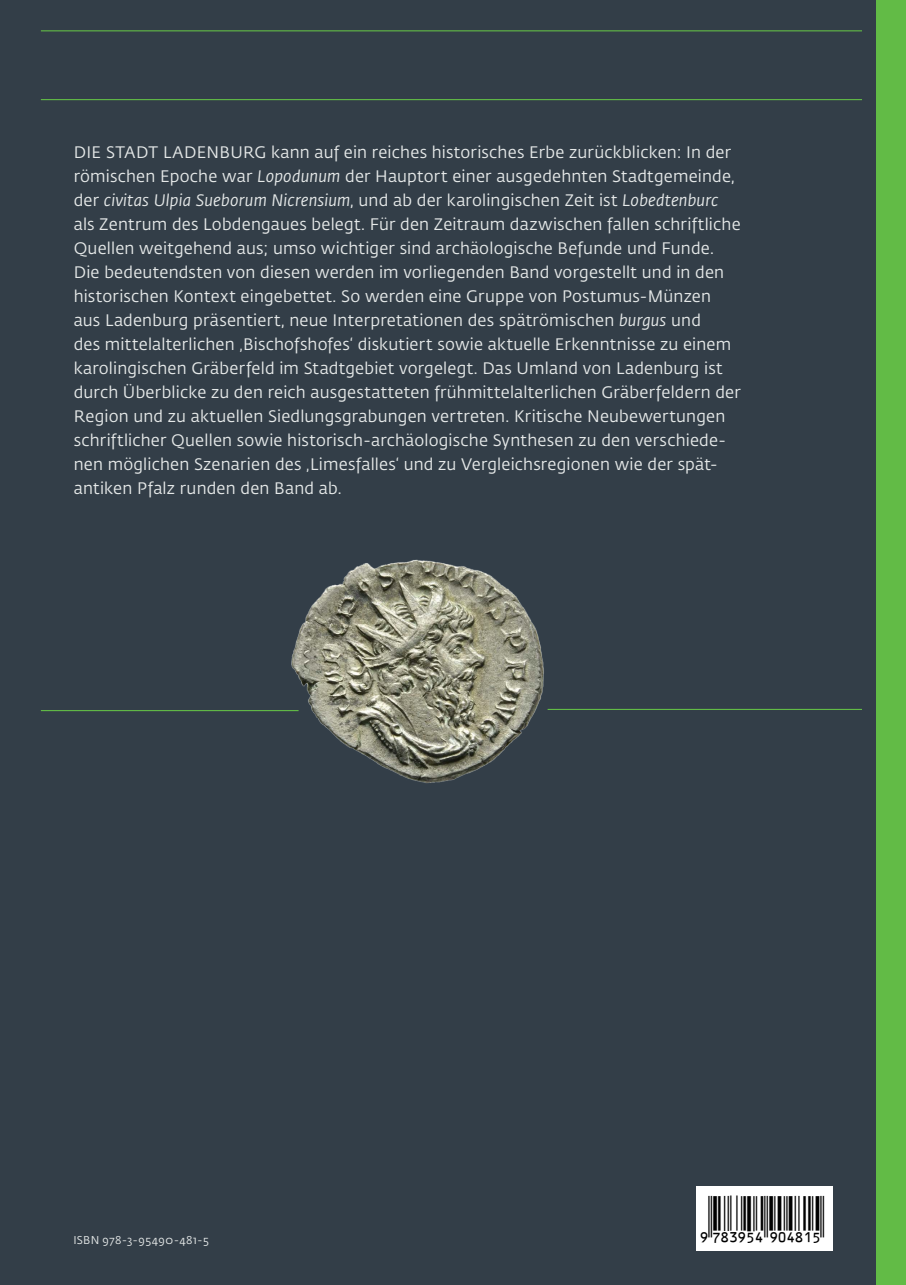
<style>
.page{position:relative;width:906px;height:1285px;background:#fff}
.page>*{position:absolute;margin:0;border:0;box-sizing:border-box;transform-origin:0 0}
.t1{font:46.95px "URW Barean Nr";color:#000}
.t2{font:16.5px/24px "Fedra Sans Pro";letter-spacing:.01em;color:#e5e8e8}
.t3{font:11.25px "Fedra Sans Pro";letter-spacing:.035em;color:#e5e8e8}
.s1{font-style:italic}
</style>
<div class="page">
<div style="left:0;top:0;width:906px;height:1284px;background:#333e48"></div>
<div style="left:876px;top:0;width:30px;height:1284px;background:#62bb46"></div>
<div style="left:696px;top:1186px;width:137px;height:64px;background:#fff"></div>
<hr style="left:41px;top:30px;width:821px;height:1px;background:#62bb46">
<hr style="left:41px;top:99px;width:821px;height:1px;background:#62bb46">
<hr style="left:41px;top:710px;width:257px;height:1px;background:#62bb46">
<hr style="left:547px;top:708px;width:315px;height:2px;background:#62bb46">
<img style="left:287px;top:559px;width:257px;height:224px">
<p class="t2" style="left:74px;top:139px;width:668px">Die Stadt Lad enburg kann auf ein reiches historisches Erbe zurückblicken: I n der römischen Epoche war <span class="s1">Lopodunum</span> der Hauptort einer ausgedehnten Stadtgemeinde, der <span class="s1">civitas Ulpia Sueborum Nicrensium</span>, und ab der karolingischen Zeit ist <span class="s1">Lobedtenburc </span>als Zentrum des Lobdengaues belegt. Für den Zeitraum dazwischen fallen schriftliche Quellen weitgehend aus; umso wichtiger sind archäologische Befunde und Funde.<br>Die bedeutendsten von diesen werden im vorliegenden Band vorgestellt und in den historischen Kontext eingebettet. So werden eine Gruppe von Postumus-Münzen aus Ladenburg präsentiert, neue I nterpretationen des spätrömischen <span class="s1">burgus</span> und<br>des mittelalterlichen ‚Bischofshofes‘ diskutiert sowie aktuelle Erkenntnisse zu einem karolingischen Gräberfeld im Stadtgebiet vorgelegt. Das U mland von Ladenburg ist durch Überblicke zu den reich ausgestatteten frühmittelalterlichen Gräberfeldern der Region und zu aktuellen Siedlungsgrabungen vertreten. Kritische N eubewertungen schriftlicher Quellen sowie historisch-archäologische Synthesen zu den verschiede&shy;nen möglichen Szenarien des ‚Limesfalles‘ und zu Vergleichsregionen wie der spät&shy;antiken Pfalz runden den Band ab.</p>
<p class="t3" style="left:73px;top:1231px;width:137px">ISBN 978-3-95490-481-5</p>
<h1 class="t1" style="left:700px;top:1179px;width:126px">X!7ID9F4-JAEIBF!</h1>
</div>
